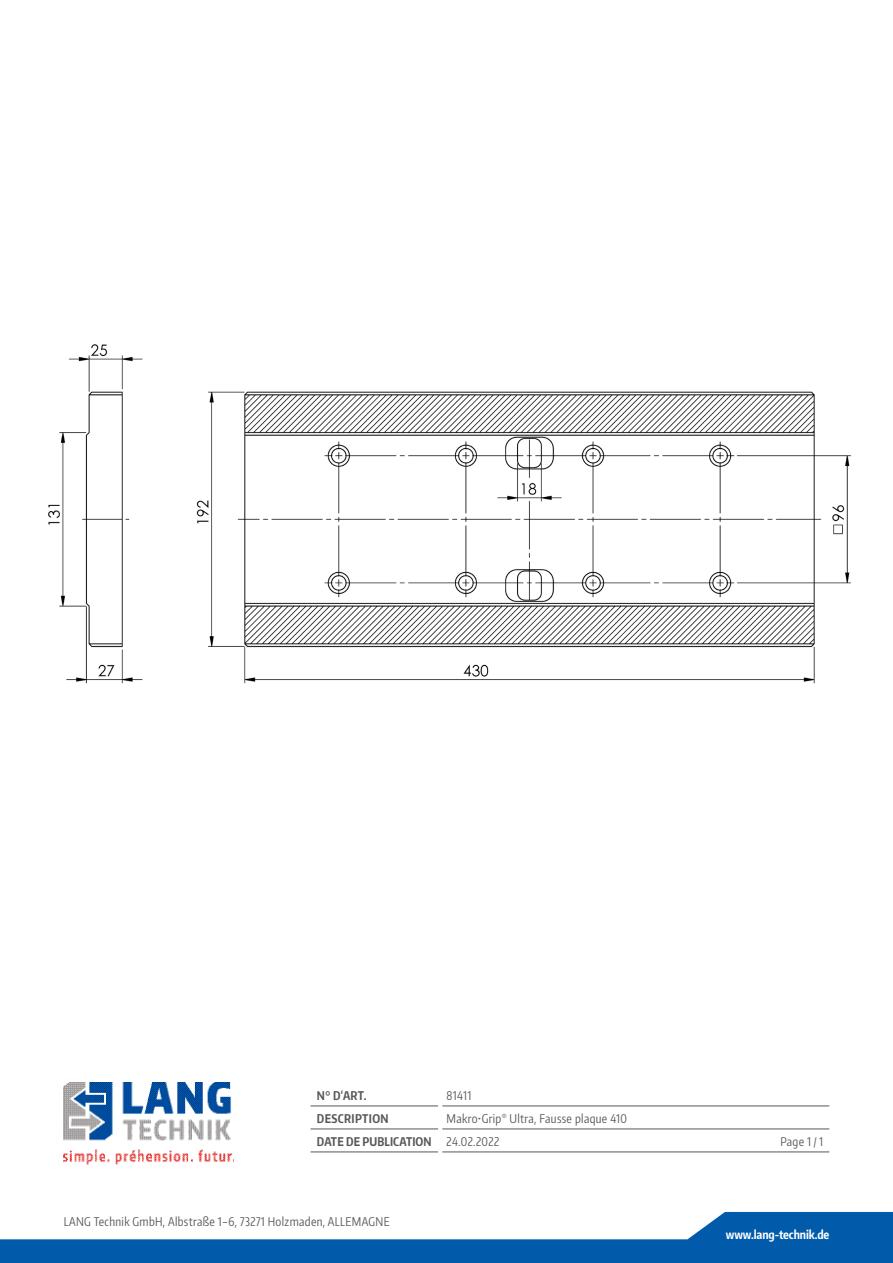
<style>
.page{position:relative;width:893px;height:1263px;background:#fff}
.page>*{position:absolute;margin:0;border:0;box-sizing:border-box;transform-origin:0 0}
.Tabelle_Text_Bezeich{font:12px "Encode Sans Compressed";letter-spacing:.03em;color:#57585a}
.Tabelle_Kategorie{font:700 12px "Encode Sans Compressed";letter-spacing:.01em;color:#57585a}
.Tabelle_Text{font:12px "Encode Sans Compressed";letter-spacing:.03em;color:#57585a}
.t1{font:700 12px "Encode Sans Compressed";letter-spacing:-.01em;color:#fff}
.Tabelle_Kategorie-2{font:700 12px "Encode Sans Compressed";letter-spacing:.03em;color:#57585a}
</style>
<div class="page">
<svg style="left:0;top:1212px;width:893px;height:51px;fill:#015aaa"></svg>
<img style="left:64px;top:1082px;width:170px;height:82px">
<hr style="left:311px;top:1106px;width:127px;height:1px;background:#57585a">
<hr style="left:442px;top:1106px;width:387px;height:1px;background:#57585a">
<hr style="left:311px;top:1129px;width:127px;height:1px;background:#57585a">
<hr style="left:442px;top:1129px;width:387px;height:1px;background:#57585a">
<hr style="left:311px;top:1152px;width:127px;height:1px;background:#57585a">
<hr style="left:442px;top:1152px;width:387px;height:1px;background:#57585a">
<img style="left:48px;top:344px;width:803px;height:340px">
<p class="Tabelle_Kategorie" style="left:317px;top:1087px;width:51px">N° D‘ART.</p>
<p class="Tabelle_Text" style="left:447px;top:1087px;width:26px">81411</p>
<p class="Tabelle_Kategorie-2" style="left:317px;top:1110px;width:73px">DESCRIPTION</p>
<p class="Tabelle_Text_Bezeich" style="left:447px;top:1110px;width:182px">Makro•Grip<sup>®</sup> Ultra, Fausse plaque 410</p>
<p class="Tabelle_Kategorie" style="left:317px;top:1133px;width:116px">DATE DE PUBLICATION</p>
<p class="Tabelle_Text" style="left:447px;top:1133px;width:54px">24.02.2022</p>
<p class="Tabelle_Text" style="left:780px;top:1133px;width:44px">Page 1 / 1</p>
<p class="Tabelle_Text_Bezeich" style="left:64px;top:1213px;width:328px">LANG Technik GmbH, Albstraße 1–6, 73271 Holzmaden, ALLEMAGNE</p>
<p class="t1" style="left:726px;top:1227px;width:105px">www.lang-technik.de</p>
</div>
